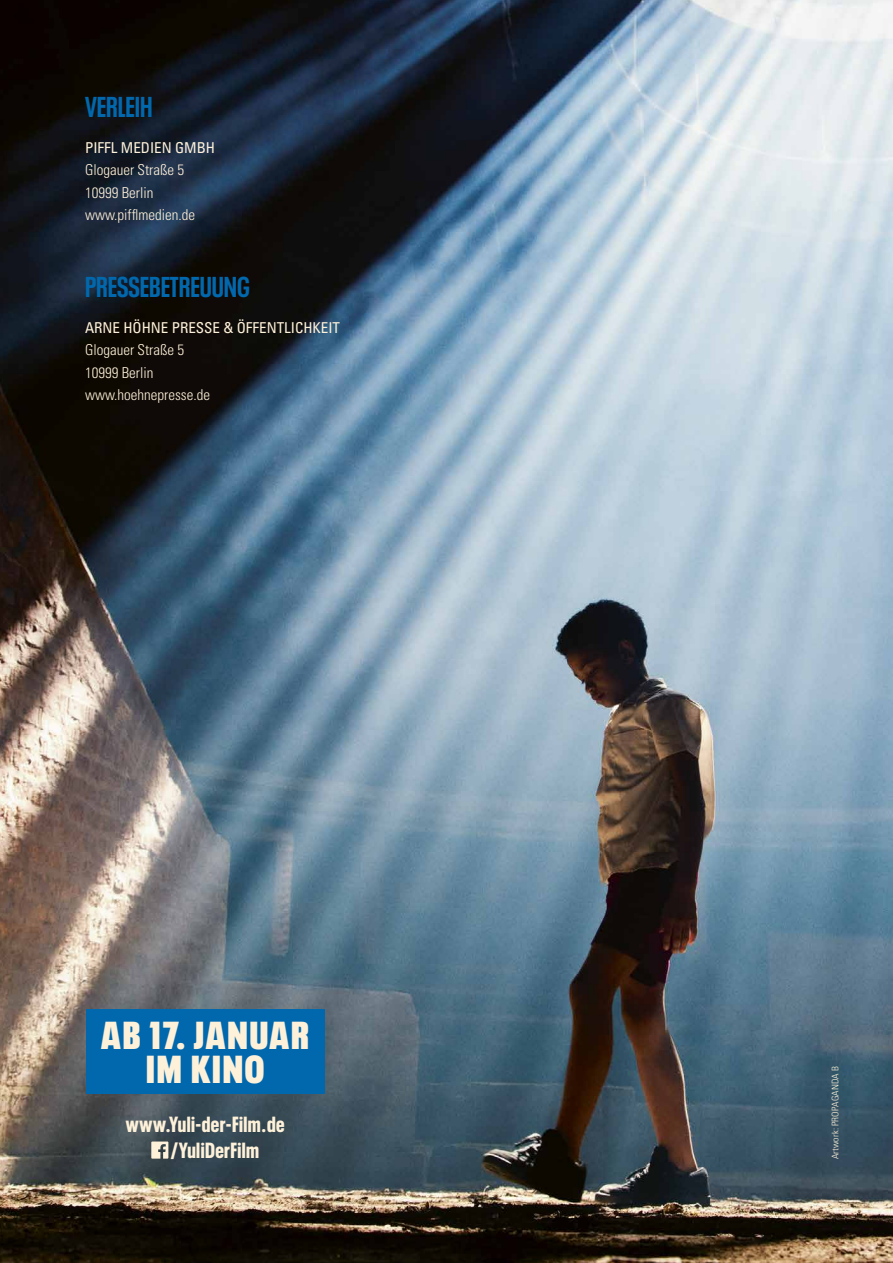
<style>
.page{position:relative;width:893px;height:1263px;background:#fff}
.page>*{position:absolute;margin:0;border:0;box-sizing:border-box;transform-origin:0 0}
.t1{font:900 condensed 38.7px/34.7px "Neue Plak";letter-spacing:.05em;color:#fef1d9;text-align:center;scale:1.05 1}
.t2{font:700 condensed 28.5px "Neue Plak";color:#0168ad}
.t3{font:900 condensed 21.75px/26.1px "Neue Plak";letter-spacing:.02em;color:#fef1d9}
.t4{font:300 condensed 15px/22.5px "Univers";color:#fef1d9}
.t5{font:condensed 15px "Univers";color:#fef1d9}
.t6{font:300 condensed 9.15px "Univers";letter-spacing:.01em;color:#fef1d9;scale:1.06 1}
</style>
<div class="page">
<img style="left:0;top:0;width:893px;height:1263px">
<div style="left:86px;top:1009px;width:238px;height:84px;background:#0168ad"></div>
<svg style="left:151px;top:1141px;width:17px;height:17px"></svg>
<h2 class="t2" style="left:85px;top:86px;width:69px">VERLEIH</h2>
<p class="t5" style="left:85px;top:138px;width:131px">PIFFL MEDIEN GMBH</p>
<p class="t4" style="left:85px;top:158px;width:112px">Glogauer Straße 5<br>10999 Berlin www.pifflmedien.de</p>
<h2 class="t2" style="left:85px;top:266px;width:166px">PRESSEBETREUUNG</h2>
<p class="t5" style="left:85px;top:318px;width:257px">ARNE HÖHNE PRESSE &amp; ÖFFENTLICHKEIT</p>
<p class="t4" style="left:85px;top:338px;width:127px">Glogauer Straße 5<br>10999 Berlin www.hoehnepresse.de</p>
<h1 class="t1" style="left:101px;top:1014px;width:200px">AB 17. JANUAR<br>IM KINO</h1>
<h3 class="t3" style="left:170px;top:1109px;width:116px;text-indent:-45px">www.Yuli-der-Film.de /YuliDerFilm</h3>
<p class="t6" style="left:830px;top:1159px;width:89px;rotate:-90deg">Artwork: PROPAGANDA B</p>
</div>
